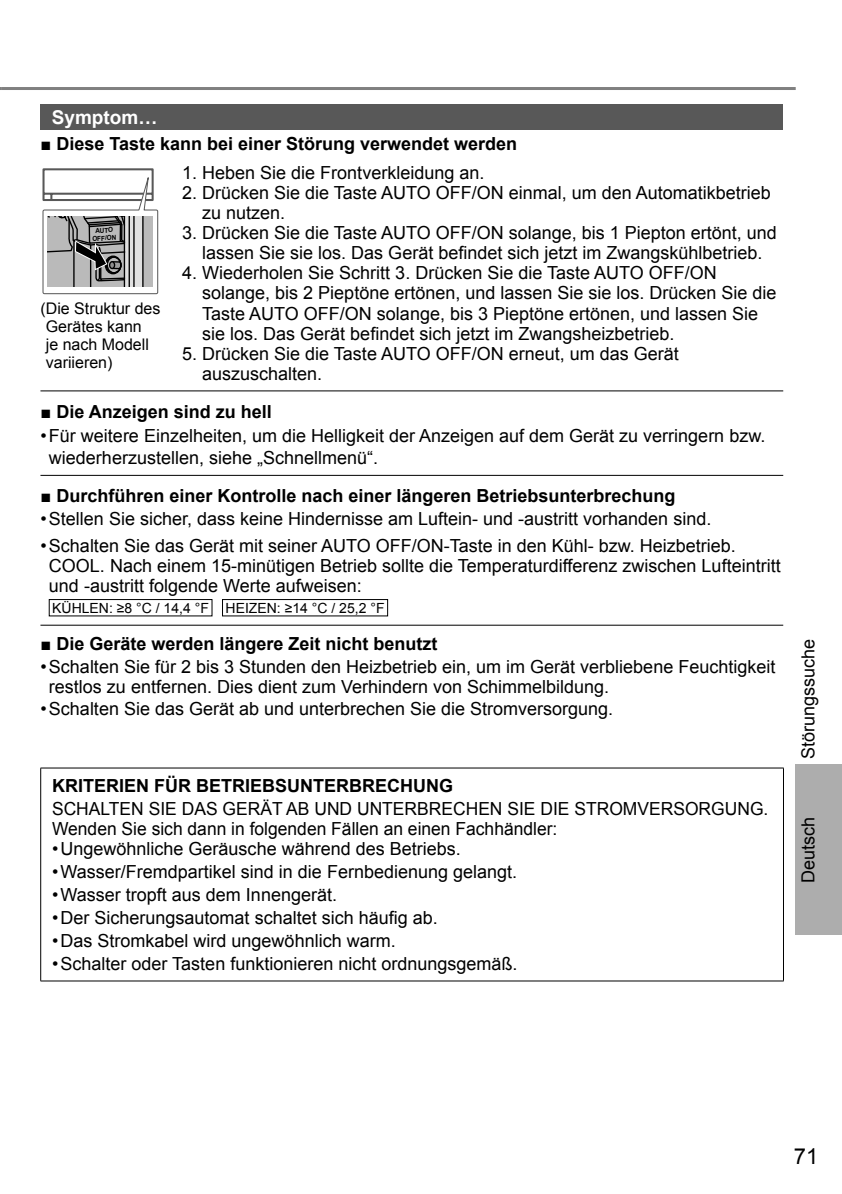
<style>
.page{position:relative;width:842px;height:1194px;background:#fff}
.page>*{position:absolute;margin:0;border:0;box-sizing:border-box;transform-origin:0 0}
.t1{font:22px "Arial";color:#000}
.t2{font:700 19px "Arial";color:#fff}
.t3{font:18px/20px "Arial";color:#000}
.t4{font:700 18px "Arial";color:#000}
.t5{font:16px/18px "Arial";color:#000}
.t6{font:14px "Arial";color:#000}
.t7{font:700 6.8px/7.8px "Arial";color:#000;text-align:center;scale:.94 1}
</style>
<div class="page">
<hr style="left:2px;top:87px;width:794px;height:3px;background:#808080">
<div style="left:796px;top:764px;width:46px;height:170px;background:#adadad"></div>
<div style="left:40px;top:104px;width:743px;height:25px;background:#585858"></div>
<hr style="left:40px;top:390px;width:743px;height:1px;background:#000">
<svg style="left:41px;top:168px;width:118px;height:224px"></svg>
<hr style="left:40px;top:475px;width:743px;height:1px;background:#000">
<hr style="left:40px;top:624px;width:743px;height:1px;background:#000">
<svg style="left:49px;top:599px;width:163px;height:17px"></svg>
<svg style="left:222px;top:599px;width:166px;height:17px"></svg>
<hr style="left:40px;top:767px;width:744px;height:1px;background:#000">
<hr style="left:40px;top:768px;width:1px;height:212px;background:#000">
<hr style="left:783px;top:768px;width:1px;height:212px;background:#000">
<hr style="left:40px;top:980px;width:744px;height:1px;background:#000">
<p class="t2" style="left:52px;top:106px;width:107px">Symptom…</p>
<p class="t4" style="left:40px;top:133px;width:478px">■ Diese Taste kann bei einer Störung verwendet werden</p>
<p class="t3" style="left:182px;top:163px;width:304px">1. Heben Sie die Frontverkleidung an.</p>
<p class="t3" style="left:202px;top:183px;width:570px;text-indent:-20px">2. Drücken Sie die Taste AUTO OFF/ON einmal, um den Automatikbetrieb zu nutzen.</p>
<p class="t3" style="left:182px;top:223px;width:596px;text-align:center">3. Drücken Sie die Taste AUTO OFF/ON solange, bis 1 Piepton ertönt, und lassen Sie sie los. Das Gerät befindet sich jetzt im Zwangskühlbetrieb.</p>
<p class="t3" style="left:202px;top:263px;width:576px;text-indent:-20px">4. Wiederholen Sie Schritt 3. Drücken Sie die Taste AUTO OFF/ON solange, bis 2 Pieptöne ertönen, und lassen Sie sie los. Drücken Sie die Taste AUTO OFF/ON solange, bis 3 Pieptöne ertönen, und lassen Sie sie los. Das Gerät befindet sich jetzt im Zwangsheizbetrieb.</p>
<p class="t3" style="left:202px;top:343px;width:478px;text-indent:-20px">5. Drücken Sie die Taste AUTO OFF/ON erneut, um das Gerät auszuschalten.</p>
<p class="t4" style="left:40px;top:401px;width:233px">■ Die Anzeigen sind zu hell</p>
<p class="t3" style="left:49px;top:425px;width:718px;line-height:21.6px;text-indent:-9px">• Für weitere Einzelheiten, um die Helligkeit der Anzeigen auf dem Gerät zu verringern bzw. wiederherzustellen, siehe „Schnellmenü“.</p>
<p class="t4" style="left:40px;top:486px;width:637px">■ Durchführen einer Kontrolle nach einer längeren Betriebsunterbrechung</p>
<p class="t3" style="left:40px;top:509px;width:672px">• Stellen Sie sicher, dass keine Hindernisse am Luftein- und -austritt vorhanden sind.</p>
<p class="t3" style="left:49px;top:535px;width:733px;text-indent:-9px">• Schalten Sie das Gerät mit seiner AUTO OFF/ON-Taste in den Kühl- bzw. Heizbetrieb.<br>COOL. Nach einem 15-minütigen Betrieb sollte die Temperaturdifferenz zwischen Lufteintritt und -austritt folgende Werte aufweisen:</p>
<p class="t6" style="left:52px;top:600px;width:334px">KÜHLEN: ≥8 °C / 14,4 °F HEIZEN: ≥14 °C / 25,2 °F</p>
<p class="t4" style="left:40px;top:633px;width:398px">■ Die Geräte werden längere Zeit nicht benutzt</p>
<p class="t3" style="left:49px;top:656px;width:728px;text-indent:-9px">• Schalten Sie für 2 bis 3 Stunden den Heizbetrieb ein, um im Gerät verbliebene Feuchtigkeit restlos zu entfernen. Dies dient zum Verhindern von Schimmelbildung.</p>
<p class="t3" style="left:40px;top:699px;width:574px">• Schalten Sie das Gerät ab und unterbrechen Sie die Stromversorgung.</p>
<p class="t7" style="left:91px;top:227px;width:27px;rotate:-4deg">AUTO<br>OFF/ON</p>
<p class="t5" style="left:46px;top:299px;width:116px;text-indent:-5px">( Die Struktur des<br>Gerätes kann<br>je nach Modell variieren)</p>
<p class="t4" style="left:52px;top:776px;width:402px">KRITERIEN FÜR BETRIEBSUNTERBRECHUNG</p>
<p class="t3" style="left:52px;top:798px;width:718px">SCHALTEN SIE DAS GERÄT AB UND UNTERBRECHEN SIE DIE STROMVERSORGUNG.<br>Wenden Sie sich dann in folgenden Fällen an einen Fachhändler:</p>
<p class="t3" style="left:52px;top:838px;width:410px">• Ungewöhnliche Geräusche während des Betriebs.</p>
<p class="t3" style="left:52px;top:861px;width:467px">• Wasser/Fremdpartikel sind in die Fernbedienung gelangt.</p>
<p class="t3" style="left:52px;top:884px;width:286px">• Wasser tropft aus dem Innengerät.</p>
<p class="t3" style="left:52px;top:907px;width:387px">• Der Sicherungsautomat schaltet sich häufig ab.</p>
<p class="t3" style="left:52px;top:930px;width:345px">• Das Stromkabel wird ungewöhnlich warm.</p>
<p class="t3" style="left:52px;top:953px;width:467px">• Schalter oder Tasten funktionieren nicht ordnungsgemäß.</p>
<p class="t3" style="left:798px;top:758px;width:122px;rotate:-90deg">Störungssuche</p>
<p class="t3" style="left:798px;top:882px;width:68px;rotate:-90deg">Deutsch</p>
<p class="t1" style="left:794px;top:1143px;width:26px">71</p>
</div>
